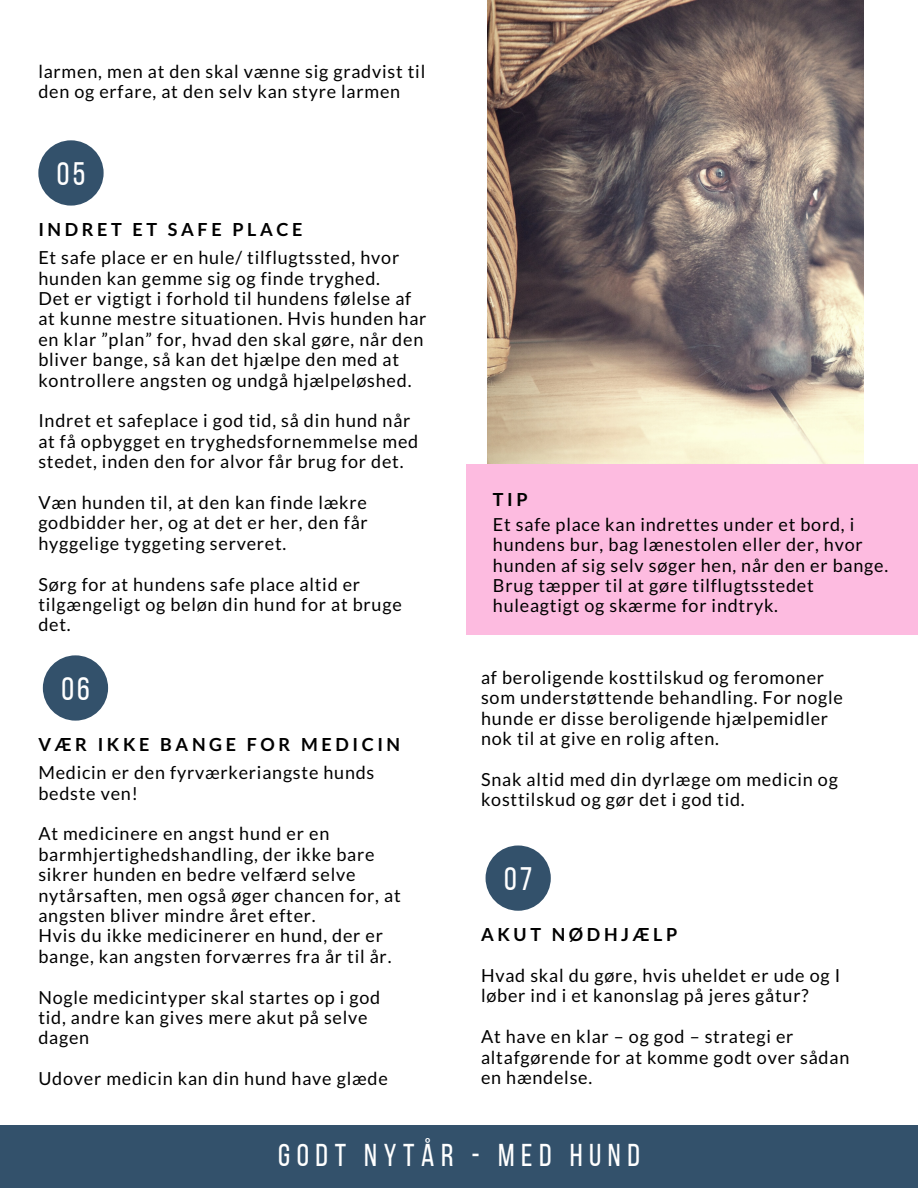
<style>
.page{position:relative;width:918px;height:1188px;background:#fff}
.page>*{position:absolute;margin:0;border:0;box-sizing:border-box;transform-origin:0 0}
.t1{font:32.55px "Bebas Neue";color:#fff}
.t2{font:31.5px "Bebas Neue";letter-spacing:.21em;color:#fff}
.t3{font:18px/20.4px "Lato";letter-spacing:.045em;color:#000}
.t4{font:700 18px "Lato";letter-spacing:.2em;color:#000}
</style>
<div class="page">
<img style="left:488px;top:0;width:375px;height:464px">
<div style="left:466px;top:464px;width:452px;height:171px;background:#fdbbe0"></div>
<div style="left:0;top:1125px;width:918px;height:63px;background:#33516b"></div>
<div style="left:38px;top:140px;width:66px;height:66px;background:#33516b;border-radius:50%"></div>
<div style="left:486px;top:846px;width:65px;height:65px;background:#33516b;border-radius:50%"></div>
<div style="left:43px;top:655px;width:65px;height:66px;background:#33516b;border-radius:50%"></div>
<p class="t3" style="left:38px;top:61px;width:388px">larmen, men at den skal vænne sig gradvist til den og erfare, at den selv kan styre larmen</p>
<p class="t1" style="left:57px;top:161px;width:30px">05</p>
<p class="t4" style="left:38px;top:218px;width:266px">INDRET ET SAFE PLACE</p>
<p class="t3" style="left:38px;top:247px;width:362px">Et safe place er en hule/ tilflugtssted, hvor hunden kan gemme sig og finde tryghed.</p>
<p class="t3" style="left:38px;top:288px;width:390px">Det er vigtigt i forhold til hundens følelse af at kunne mestre situationen. Hvis hunden har en klar ”plan” for, hvad den skal gøre, når den bliver bange, så kan det hjælpe den med at kontrollere angsten og undgå hjælpeløshed.</p>
<p class="t3" style="left:38px;top:410px;width:381px">Indret et safeplace i god tid, så din hund når at få opbygget en tryghedsfornemmelse med stedet, inden den for alvor får brug for det.</p>
<p class="t3" style="left:38px;top:492px;width:331px;text-align:justify">Væn hunden til, at den kan finde lækre godbidder her, og at det er her, den får hyggelige tyggeting serveret.</p>
<p class="t3" style="left:38px;top:573px;width:365px">Sørg for at hundens safe place altid er tilgængeligt og beløn din hund for at bruge det.</p>
<p class="t1" style="left:61px;top:676px;width:30px">06</p>
<p class="t4" style="left:38px;top:733px;width:363px">VÆR IKKE BANGE FOR MEDICIN</p>
<p class="t3" style="left:38px;top:762px;width:338px">Medicin er den fyrværkeriangste hunds bedste ven!</p>
<p class="t3" style="left:38px;top:823px;width:364px">At medicinere en angst hund er en barmhjertighedshandling, der ikke bare sikrer hunden en bedre velfærd selve nytårsaften, men også øger chancen for, at angsten bliver mindre året efter.</p>
<p class="t3" style="left:38px;top:925px;width:355px">Hvis du ikke medicinerer en hund, der er bange, kan angsten forværres fra år til år.</p>
<p class="t3" style="left:38px;top:986px;width:343px">Nogle medicintyper skal startes op i god tid, andre kan gives mere akut på selve dagen</p>
<p class="t3" style="left:38px;top:1068px;width:351px">Udover medicin kan din hund have glæde</p>
<p class="t4" style="left:493px;top:488px;width:36px">TIP</p>
<p class="t3" style="left:493px;top:514px;width:397px">Et safe place kan indrettes under et bord, i hundens bur, bag lænestolen eller der, hvor hunden af sig selv søger hen, når den er bange.<br>Brug tæpper til at gøre tilflugtsstedet huleagtigt og skærme for indtryk.</p>
<p class="t3" style="left:481px;top:667px;width:363px">af beroligende kosttilskud og feromoner som understøttende behandling. For nogle hunde er disse beroligende hjælpemidler nok til at give en rolig aften.</p>
<p class="t3" style="left:481px;top:769px;width:358px">Snak altid med din dyrlæge om medicin og kosttilskud og gør det i god tid.</p>
<p class="t1" style="left:504px;top:866px;width:30px">07</p>
<p class="t4" style="left:481px;top:923px;width:198px">AKUT NØDHJÆLP</p>
<p class="t3" style="left:481px;top:965px;width:361px">Hvad skal du gøre, hvis uheldet er ude og I løber ind i et kanonslag på jeres gåtur?</p>
<p class="t3" style="left:481px;top:1026px;width:370px">At have en klar – og god – strategi er altafgørende for at komme godt over sådan en hændelse.</p>
<p class="t2" style="left:278px;top:1143px;width:363px">GODT NYTÅR - MED HUND</p>
</div>
